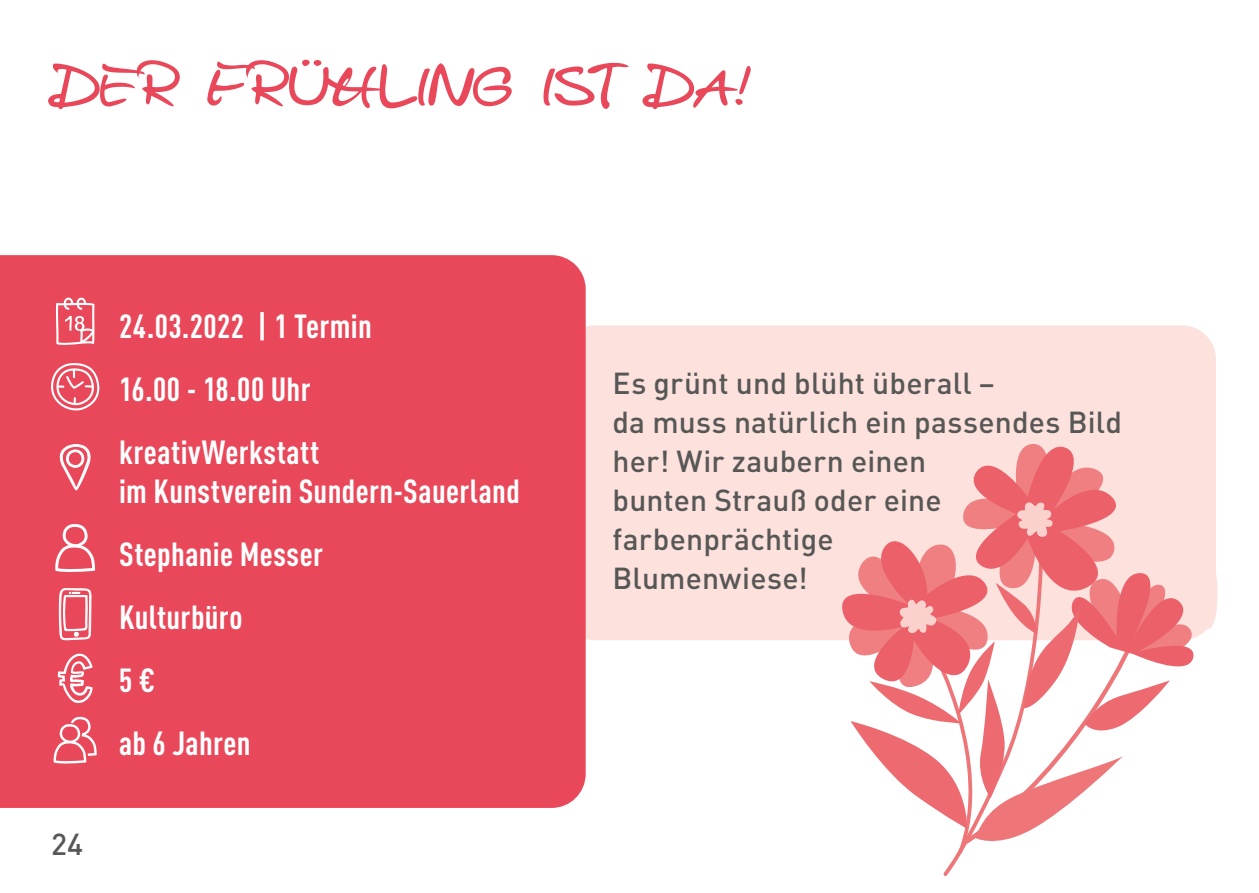
<style>
.page{position:relative;width:1259px;height:893px;background:#fff}
.page>*{position:absolute;margin:0;border:0;box-sizing:border-box;transform-origin:0 0}
.t1{font:60px "Alec Handwriting";letter-spacing:.02em;color:#e9485a}
.t2{font:700 condensed 33px/63px "DIN Pro";letter-spacing:.01em;color:#fff}
.t3{font:500 30px/39px "DIN Pro";letter-spacing:.005em;color:#575756}
</style>
<div class="page">
<div style="left:561px;top:325px;width:655px;height:315px;background:#fce1dd;border-radius:34px"></div>
<div style="left:0;top:255px;width:585px;height:553px;background:#e9485a"></div>
<svg style="left:60px;top:444px;width:31px;height:46px"></svg>
<svg style="left:51px;top:363px;width:49px;height:48px"></svg>
<svg style="left:53px;top:717px;width:44px;height:47px"></svg>
<svg style="left:55px;top:524px;width:40px;height:49px"></svg>
<svg style="left:56px;top:298px;width:38px;height:48px"></svg>
<svg style="left:58px;top:588px;width:34px;height:115px"></svg>
<svg style="left:837px;top:444px;width:363px;height:432px"></svg>
<h1 class="t1" style="left:51px;top:55px;width:698px">DE R F RÜHLING IST DA!</h1>
<p class="t3" style="left:51px;top:821px;width:33px">24</p>
<p class="t2" style="left:119px;top:292px;width:254px">24.03.2022 | 1 Termin<br>16.00 - 18.00 Uhr kreativWerkstatt</p>
<p class="t2" style="left:119px;top:457px;width:402px">im Kunstverein Sundern-Sauerland<br>Stephanie Messer<br>Kulturbüro<br>5 €<br>ab 6 Jahren</p>
<p class="t3" style="left:612px;top:361px;width:511px">Es grünt und blüht überall –<br>da muss natürlich ein passendes Bild her! Wir zaubern einen<br>bunten Strauß oder eine farbenprächtige<br>Blumenwiese!</p>
</div>
